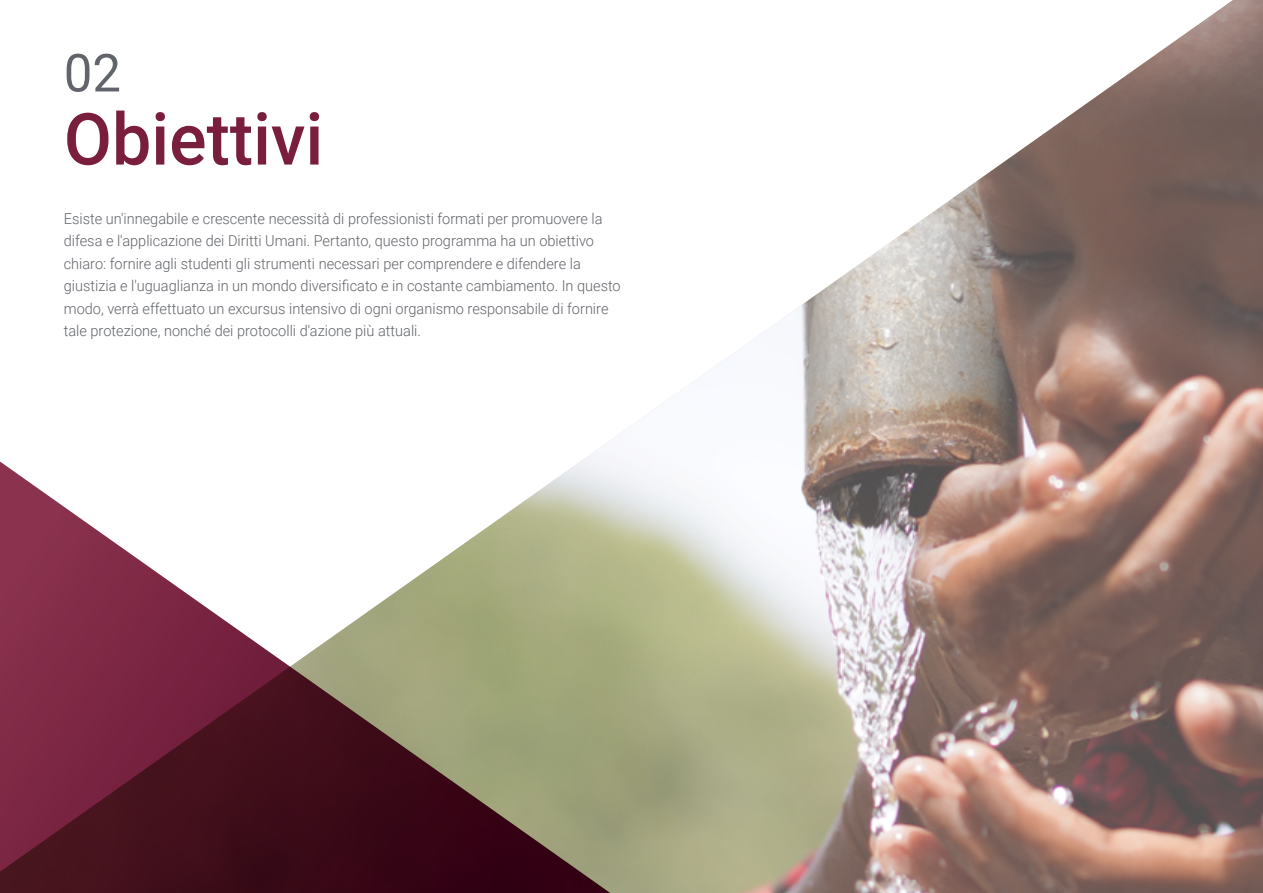
<style>
.page{position:relative;width:1263px;height:893px;background:#fff}
.page>*{position:absolute;margin:0;border:0;box-sizing:border-box;transform-origin:0 0}
.t1{font:500 72px "Roboto";color:#791e3c}
.t2{font:52.5px "Roboto";color:#61646a}
.t3{font:300 15px/22.5px "Roboto";color:#61646a}
</style>
<div class="page">
<img style="left:603px;top:0;width:660px;height:893px">
<svg style="left:0;top:446px;width:640px;height:447px"></svg>
<h2 class="t2" style="left:64px;top:36px;width:59px">02</h2>
<h1 class="t1" style="left:64px;top:89px;width:261px">Obiettivi</h1>
<p class="t3" style="left:64px;top:207px;width:558px">Esiste un'innegabile e crescente necessità di professionisti formati per promuovere la difesa e l'applicazione dei Diritti Umani. Pertanto, questo programma ha un obiettivo chiaro: fornire agli studenti gli strumenti necessari per comprendere e difendere la giustizia e l'uguaglianza in un mondo diversificato e in costante cambiamento. In questo modo, verrà effettuato un excursus intensivo di ogni organismo responsabile di fornire tale protezione, nonché dei protocolli d'azione più attuali.</p>
</div>
